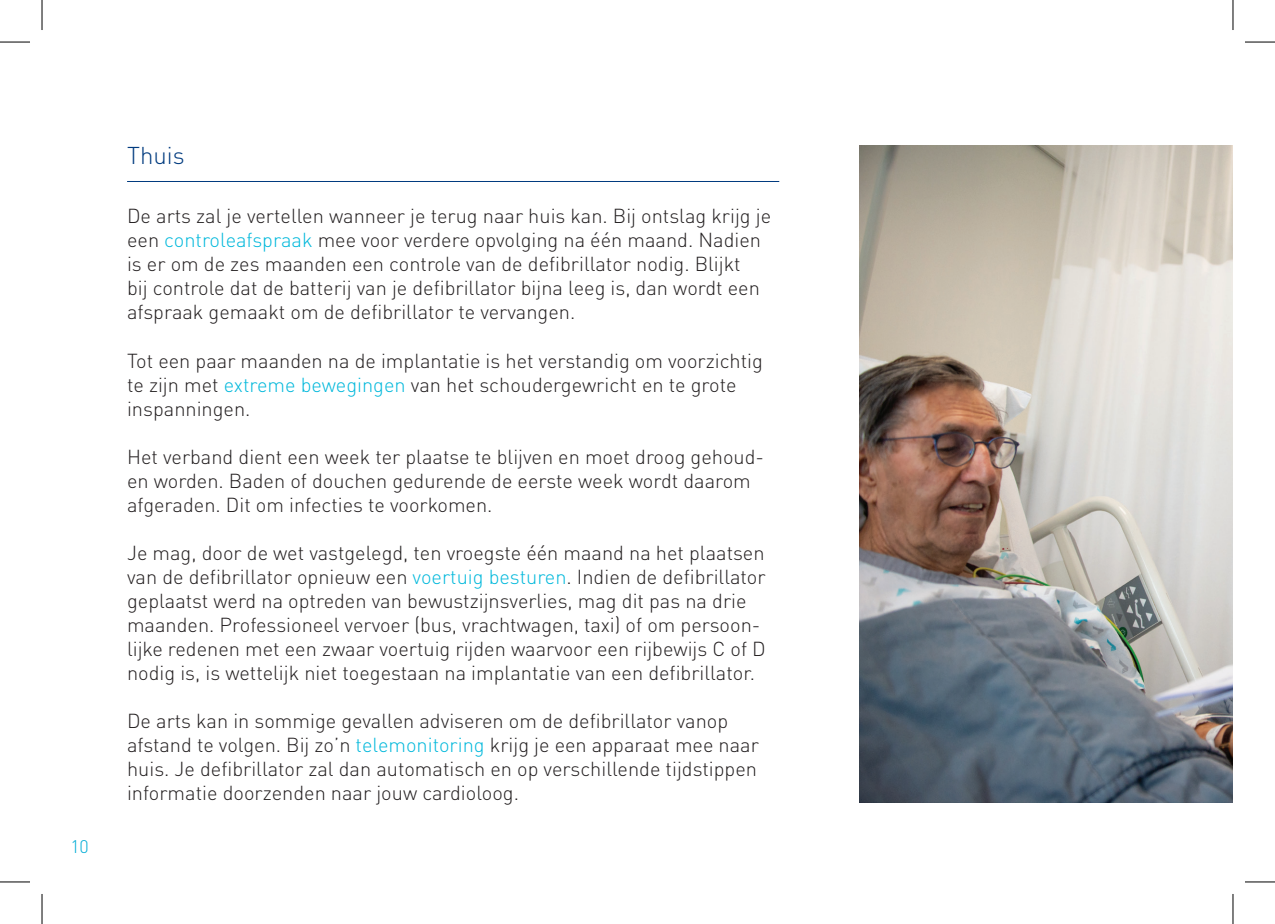
<style>
.page{position:relative;width:1275px;height:924px;background:#fff}
.page>*{position:absolute;margin:0;border:0;box-sizing:border-box;transform-origin:0 0}
.t1{font:300 24px "DINOT";color:#013b7f}
.t2{font:300 20px/24px "DINOT";color:#231f20}
.t3{font:300 18px "DINOT";color:#00acd5}
.s1{color:#00b8db}
</style>
<div class="page">
<hr style="left:127px;top:181px;width:652px;height:1px;background:#013b7f">
<img style="left:859px;top:145px;width:374px;height:656px">
<hr style="left:0;top:42px;width:30px;height:1px;background:#000">
<hr style="left:1245px;top:42px;width:30px;height:1px;background:#000">
<hr style="left:0;top:881px;width:30px;height:1px;background:#000">
<hr style="left:1245px;top:881px;width:30px;height:1px;background:#000">
<hr style="left:42px;top:0;width:1px;height:30px;background:#000">
<hr style="left:42px;top:893px;width:1px;height:30px;background:#000">
<hr style="left:1232px;top:0;width:1px;height:30px;background:#000">
<hr style="left:1232px;top:893px;width:1px;height:30px;background:#000">
<p class="t3" style="left:70px;top:835px;width:20px">10</p>
<p class="t1" style="left:127px;top:140px;width:59px">Thuis</p>
<p class="t2" style="left:127px;top:204px;width:645px">De arts zal je vertellen wanneer je terug naar huis kan. Bij ontslag krijg je een <span class="s1">controleafspraak</span> mee voor verdere opvolging na één maand. Nadien is er om de zes maanden een controle van de defibrillator nodig. Blijkt<br>bij controle dat de batterij van je defibrillator bijna leeg is, dan wordt een afspraak gemaakt om de defibrillator te vervangen.</p>
<p class="t2" style="left:127px;top:348px;width:637px">Tot een paar maanden na de implantatie is het verstandig om voorzichtig te zijn met <span class="s1">extreme bewegingen</span> van het schoudergewricht en te grote inspanningen.</p>
<p class="t2" style="left:127px;top:444px;width:638px">Het verband dient een week ter plaatse te blijven en moet droog gehoud&shy;en worden. Baden of douchen gedurende de eerste week wordt daarom afgeraden. Dit om infecties te voorkomen.</p>
<p class="t2" style="left:127px;top:540px;width:640px">Je mag, door de wet vastgelegd, ten vroegste één maand na het plaatsen van de defibrillator opnieuw een <span class="s1">voertuig besturen</span>. Indien de defibrillator geplaatst werd na optreden van bewustzijnsverlies, mag dit pas na drie maanden. Professioneel vervoer (bus, vrachtwagen, taxi) of om persoon&shy;lijke redenen met een zwaar voertuig rijden waarvoor een rijbewijs C of D nodig is, is wettelijk niet toegestaan na implantatie van een defibrillator.</p>
<p class="t2" style="left:127px;top:708px;width:633px">De arts kan in sommige gevallen adviseren om de defibrillator vanop afstand te volgen. Bij zo’n <span class="s1">telemonitoring</span> krijg je een apparaat mee naar huis. Je defibrillator zal dan automatisch en op verschillende tijdstippen informatie doorzenden naar jouw cardioloog.</p>
</div>
